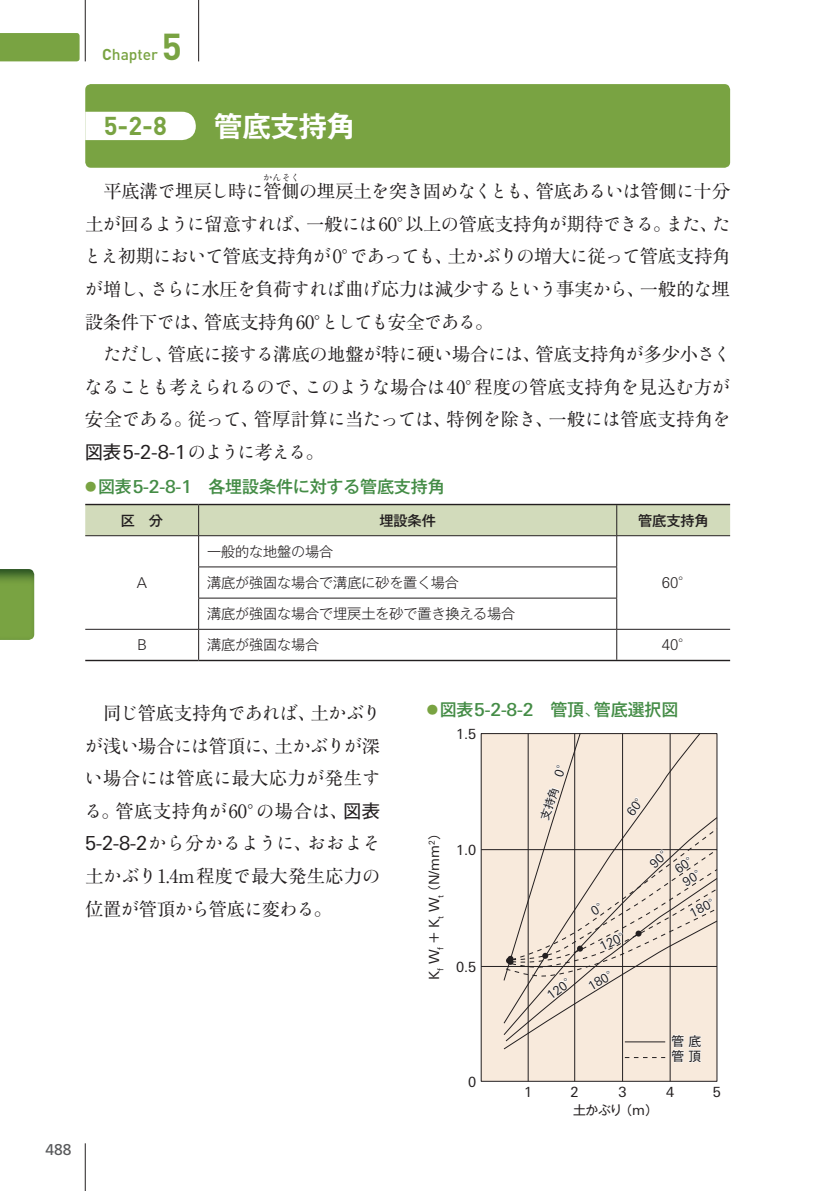
<style>
.page{position:relative;width:840px;height:1191px;background:#fff}
.page>*{position:absolute;margin:0;border:0;box-sizing:border-box;transform-origin:0 0}
.t1{font:700 37px "DIN";color:#79a342}
.t2{font:28.4px "Gothic MB101 Pro De Bold 90 msp RKSJ H";letter-spacing:-.005em;color:#fff}
.t3{font:700 25.6px "DIN";color:#79a342}
.t4{font:19.4px "Linotype Univers Basic";color:#231f20}
.t5{font:18.4px/32.6px "Ryumin Pr 6 N Reg 90 msp RKSJ H";letter-spacing:-.01em;color:#231f20}
.t6{font:18.4px/32.6px "Ryumin Std Regular KO 90 msp RKSJ H";letter-spacing:-.065em;color:#231f20}
.t7{font:18.4px/32.6px "Ryumin Pr 6 N Reg 90 msp RKSJ H";letter-spacing:.025em;color:#231f20}
.t8{font:18.4px "Ryumin Std Regular KO 90 msp RKSJ H";letter-spacing:-.02em;color:#231f20}
.t9{font:17px "Gothic MB101 Pro Medium 90 msp RKSJ H";letter-spacing:-.005em;color:#448c46}
.t10{font:500 15.6px "DIN";color:#79a342}
.t11{font:15.6px "Frutiger";color:#58595b}
.t12{font:300 14.8px "Linotype Univers Basic";color:#231f20}
.t13{font:14.2px/31.2px "Gothic MB101 Pro Light 90 msp RKSJ H";letter-spacing:-.01em;color:#231f20}
.t14{font:14.2px "Gothic MB101 Pro Medium 90 msp RKSJ H";letter-spacing:-.005em;color:#231f20}
.t15{font:14px "Linotype Univers Basic";color:#231f20}
.t16{font:12.8px/15px "Gothic MB101 Pr 6 Regular 90 msp RKSJ H";letter-spacing:-.025em;color:#231f20}
.t17{font:12.4px "Linotype Univers Basic";color:#231f20}
.t18{font:11.4px "Gothic MB101 Pr 6 Regular 90 msp RKSJ H";color:#231f20}
.t19{font:9.2px "Ryumin Std Regular KO 90 msp RKSJ H";color:#231f20}
.s1{font-weight:700}
.s2{font-family:"Ryumin Std Regular KO 90 msp RKSJ H"}
.s3{font-family:"Ryumin Pr 6 N Reg 90 msp RKSJ H"}
.s4{font-family:"Gothic MB101 Pro Regular 90 msp RKSJ H";font-size:18.4px}
.s5{font-family:"Ryumin Std Regular KO 90 msp RKSJ H";font-size:18.4px}
.s6{font-family:"Ryumin Pr 6 N Reg 90 msp RKSJ H";font-size:18.4px}
.s7{font-size:11.4px;color:#79a342}
.s8{font-family:"Linotype Univers Basic";font-weight:500;font-size:17.8px}
.s9{font-family:"Gothic MB101 Pro Light 90 msp RKSJ H";font-weight:400;font-size:14.2px}
.s10{font-family:"Gothic MB101 Pro Regular 90 msp RKSJ H"}
.s11{font-family:"Linotype Univers Basic";font-size:19.4px}
.s12{font-family:"Gothic MB101 Pro Light 90 msp RKSJ H"}
.s13{font-family:"Gothic MB101 Pr 6 Regular 90 msp RKSJ H";font-size:12.8px}
.s14{font-family:"Linotype Univers Basic";font-size:12.4px}
.s15{font-family:"Gothic MB101 Pr 6 Regular 90 msp RKSJ H";font-size:11.4px}
.s16{font-family:"Linotype Univers Basic";font-size:14px}
</style>
<div class="page">
<div style="left:0;top:33px;width:80px;height:28px;background:#79a342"></div>
<hr style="left:198px;top:0;width:1px;height:61px;background:#231f20">
<hr style="left:85px;top:0;width:1px;height:61px;background:#231f20">
<hr style="left:85px;top:1143px;width:1px;height:47px;background:#231f20">
<img style="left:0;top:569px;width:34px;height:71px">
<div style="left:85px;top:84px;width:645px;height:84px;background:#79a342;border-radius:6px"></div>
<div style="left:85px;top:112px;width:111px;height:28px;background:#fff"></div>
<div style="left:85px;top:505px;width:645px;height:30px;background:#d2dbbb"></div>
<hr style="left:85px;top:504px;width:114px;height:1px;background:#231f20">
<hr style="left:199px;top:504px;width:531px;height:1px;background:#231f20">
<hr style="left:85px;top:659px;width:114px;height:2px;background:#231f20">
<hr style="left:199px;top:659px;width:531px;height:2px;background:#231f20">
<hr style="left:198px;top:505px;width:1px;height:30px;background:#231f20">
<hr style="left:616px;top:505px;width:1px;height:30px;background:#231f20">
<hr style="left:85px;top:535px;width:114px;height:1px;background:#231f20">
<hr style="left:199px;top:535px;width:418px;height:1px;background:#231f20">
<hr style="left:198px;top:536px;width:1px;height:30px;background:#231f20">
<hr style="left:617px;top:535px;width:113px;height:1px;background:#231f20">
<hr style="left:616px;top:536px;width:1px;height:30px;background:#231f20">
<hr style="left:198px;top:566px;width:419px;height:1px;background:#231f20">
<hr style="left:198px;top:567px;width:1px;height:31px;background:#231f20">
<hr style="left:616px;top:567px;width:1px;height:31px;background:#231f20">
<hr style="left:198px;top:597px;width:419px;height:1px;background:#231f20">
<hr style="left:198px;top:598px;width:1px;height:31px;background:#231f20">
<hr style="left:616px;top:598px;width:1px;height:31px;background:#231f20">
<hr style="left:85px;top:629px;width:114px;height:1px;background:#231f20">
<hr style="left:199px;top:629px;width:418px;height:1px;background:#231f20">
<hr style="left:198px;top:629px;width:1px;height:30px;background:#231f20">
<hr style="left:617px;top:629px;width:113px;height:1px;background:#231f20">
<hr style="left:616px;top:629px;width:1px;height:30px;background:#231f20">
<div style="left:481px;top:733px;width:236px;height:348px;background:#f8eadc"></div>
<hr style="left:481px;top:849px;width:236px;height:1px;background:#231f20">
<hr style="left:481px;top:966px;width:236px;height:1px;background:#231f20">
<hr style="left:528px;top:733px;width:1px;height:348px;background:#231f20">
<hr style="left:574px;top:733px;width:1px;height:348px;background:#231f20">
<hr style="left:622px;top:733px;width:1px;height:348px;background:#231f20">
<hr style="left:670px;top:733px;width:1px;height:348px;background:#231f20">
<svg style="left:503px;top:733px;width:215px;height:330px"></svg>
<h1 class="t1" style="left:162px;top:26px;width:22px">5</h1>
<p class="t10" style="left:102px;top:45px;width:57px"><span class="s1">C</span>hapter</p>
<h3 class="t3" style="left:104px;top:111px;width:65px">5-2-8</h3>
<h2 class="t2" style="left:214px;top:115px;width:143px">管底支持角</h2>
<p class="t19" style="left:263px;top:174px;width:38px">かんそく</p>
<p class="t5" style="left:85px;top:210px;width:647px">土<span class="s2">が</span>回<span class="s2">るように</span>留意<span class="s2">すれば</span>、一般<span class="s2">には</span>60°以上<span class="s2">の</span>管底支持角<span class="s2">が</span>期待<span class="s2">できる</span>。<span class="s2">また</span>、<span class="s2">た</span></p>
<p class="t6" style="left:84px;top:243px;width:648px">とえ<span class="s3">初期</span>において<span class="s3">管底支持角</span>が<span class="s3">0°</span>であっても<span class="s3">、土</span>かぶりの<span class="s3">増大</span>に<span class="s3">従</span>って<span class="s3">管底支持角</span>が<span class="s3">増</span>し<span class="s3">、</span>さらに<span class="s3">水圧</span>を<span class="s3">負荷</span>すれば<span class="s3">曲</span>げ<span class="s3">応力</span>は<span class="s3">減少</span>するという<span class="s3">事実</span>から<span class="s3">、一般的</span>な<span class="s3">埋</span></p>
<p class="t5" style="left:103px;top:308px;width:630px;text-indent:-18px">設条件下<span class="s2">では</span>、管底支持角60°<span class="s2">としても</span>安全<span class="s2">である</span>。<br><span class="s2">ただし</span>、管底<span class="s2">に</span>接<span class="s2">する</span>溝底<span class="s2">の</span>地盤<span class="s2">が</span>特<span class="s2">に</span>硬<span class="s2">い</span>場合<span class="s2">には</span>、管底支持角<span class="s2">が</span>多少小<span class="s2">さく</span></p>
<p class="t6" style="left:85px;top:373px;width:647px">なることも<span class="s3">考</span>えられるので<span class="s3">、</span>このような<span class="s3">場合</span>は<span class="s3">40°程度</span>の<span class="s3">管底支持角</span>を<span class="s3">見込</span>む<span class="s3">方</span>が</p>
<p class="t5" style="left:85px;top:406px;width:647px">安全<span class="s2">である</span>。従<span class="s2">って</span>、管厚計算<span class="s2">に</span>当<span class="s2">たっては</span>、特例<span class="s2">を</span>除<span class="s2">き</span>、一般<span class="s2">には</span>管底支持角<span class="s2">を</span></p>
<p class="t4" style="left:85px;top:441px;width:241px"><span class="s4">図表</span>5-2-8-1<span class="s5">のように</span><span class="s6">考</span><span class="s5">える</span><span class="s6">。</span></p>
<p class="t5" style="left:103px;top:177px;width:628px">平底溝<span class="s2">で</span>埋戻<span class="s2">し</span>時<span class="s2">に</span>管側<span class="s2">の</span>埋戻土<span class="s2">を</span>突<span class="s2">き</span>固<span class="s2">めなくとも</span>、管底<span class="s2">あるいは</span>管側<span class="s2">に</span>十分</p>
<p class="t9" style="left:85px;top:480px;width:361px"><span class="s7">●</span>図表<span class="s8">5-2-8-1</span>　各埋設条件に対する管底支持角</p>
<p class="t14" style="left:121px;top:515px;width:44px">区　分</p>
<p class="t14" style="left:379px;top:515px;width:58px">埋設条件</p>
<p class="t14" style="left:638px;top:515px;width:72px">管底支持角</p>
<p class="t12" style="left:137px;top:574px;width:12px">A</p>
<p class="t13" style="left:207px;top:537px;width:254px">一般的な地盤の場合<br>溝底が強固な場合で溝底に砂を置く場合</p>
<p class="t13" style="left:207px;top:600px;width:310px">溝底が強固な場合で埋戻土を砂で置き換える場合</p>
<p class="t12" style="left:662px;top:574px;width:32px">60<span class="s9">°</span></p>
<p class="t12" style="left:137px;top:636px;width:11px">B</p>
<p class="t13" style="left:207px;top:631px;width:114px">溝底が強固な場合</p>
<p class="t12" style="left:662px;top:636px;width:32px">40<span class="s9">°</span></p>
<p class="t5" style="left:103px;top:699px;width:280px">同<span class="s2">じ</span>管底支持角<span class="s2">であれば</span>、土<span class="s2">かぶり</span></p>
<p class="t6" style="left:85px;top:732px;width:297px">が<span class="s3">浅</span>い<span class="s3">場合</span>には<span class="s3">管頂</span>に<span class="s3">、土</span>かぶりが<span class="s3">深</span></p>
<p class="t7" style="left:84px;top:764px;width:298px"><span class="s2">い</span>場合<span class="s2">には</span>管底<span class="s2">に</span>最大応力<span class="s2">が</span>発生<span class="s2">する</span>。管底支持角<span class="s2">が</span>60°<span class="s2">の</span>場合<span class="s2">は</span>、<span class="s10">図表</span></p>
<p class="t8" style="left:85px;top:836px;width:297px"><span class="s11">5-2-8-2</span>から<span class="s3">分</span>かるように<span class="s3">、</span>おおよそ</p>
<p class="t5" style="left:85px;top:862px;width:297px">土<span class="s2">かぶり</span>1.4m程度<span class="s2">で</span>最大発生応力<span class="s2">の</span>位置<span class="s2">が</span>管頂<span class="s2">から</span>管底<span class="s2">に</span>変<span class="s2">わる</span>。</p>
<p class="t11" style="left:46px;top:1143px;width:28px">488</p>
<p class="t9" style="left:427px;top:703px;width:253px"><span class="s7">●</span>図表<span class="s8">5-2-8-2</span>　管頂<span class="s12">、</span>管底選択図</p>
<p class="t15" style="left:456px;top:725px;width:22px">1.5</p>
<p class="t15" style="left:426px;top:980px;width:154px;rotate:-90deg">K<sub>f</sub> W <span class="s13">＋</span><sub>f</sub> K<sub>t</sub> W<span class="s13">（</span><sub>t</sub> N/mm<sup>2</sup><span class="s13">）</span></p>
<p class="t15" style="left:456px;top:841px;width:22px">1.0</p>
<p class="t15" style="left:456px;top:958px;width:22px">0.5</p>
<p class="t15" style="left:468px;top:1073px;width:10px">0</p>
<p class="t18" style="left:540px;top:818px;width:65px;rotate:-72deg">支持角　<span class="s14">0</span>°</p>
<p class="t15" style="left:524px;top:1084px;width:10px">1</p>
<p class="t17" style="left:544px;top:991px;width:35px;rotate:-37deg">120<span class="s15">°</span></p>
<p class="t17" style="left:597px;top:940px;width:35px;rotate:-26deg">120<span class="s15">°</span></p>
<p class="t17" style="left:586px;top:980px;width:35px;rotate:-30deg">180<span class="s15">°</span></p>
<p class="t17" style="left:687px;top:907px;width:35px;rotate:-26deg">180<span class="s15">°</span></p>
<p class="t16" style="left:672px;top:1035px;width:31px">管底管頂</p>
<p class="t15" style="left:571px;top:1084px;width:10px">2</p>
<p class="t15" style="left:619px;top:1084px;width:10px">3</p>
<p class="t15" style="left:666px;top:1084px;width:10px">4</p>
<p class="t15" style="left:713px;top:1084px;width:10px">5</p>
<p class="t16" style="left:573px;top:1104px;width:86px">土かぶり（<span class="s16">m</span>）</p>
</div>
